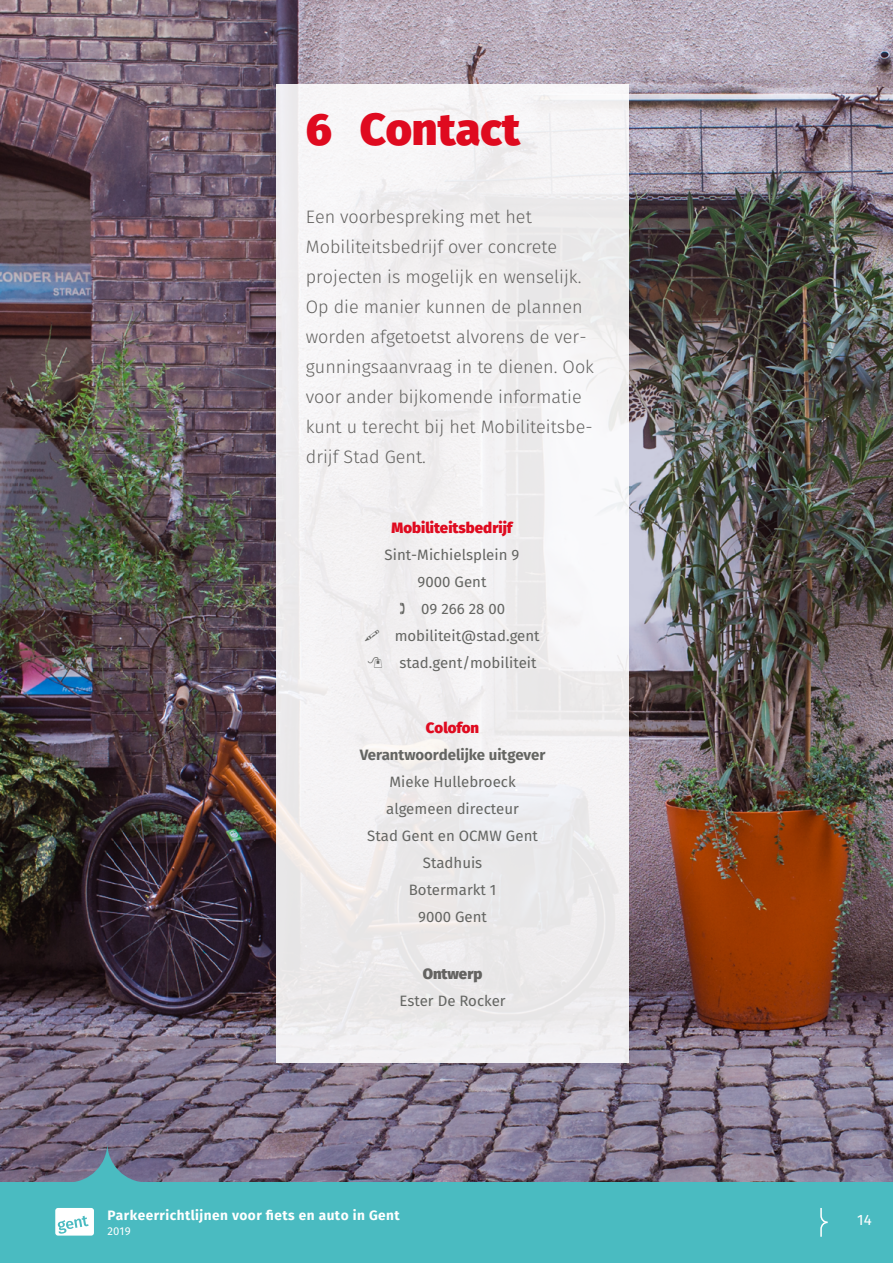
<style>
.page{position:relative;width:893px;height:1263px;background:#fff}
.page>*{position:absolute;margin:0;border:0;box-sizing:border-box;transform-origin:0 0}
.t1{font:800 45px "Fira Sans";color:#df0a1f}
.t2{font:300 18px/30px "Fira Sans";color:#646361}
.t3{font:15px/27px "Fira Sans";color:#646562;text-align:center}
.t4{font:800 15px "Fira Sans";color:#df0a1f}
.t5{font:700 15px "Fira Sans";color:#646562}
.t6{font:800 15px "Fira Sans";color:#646361}
.t7{font:15px "Fira Sans";color:#fff}
.t8{font:700 13.65px "Fira Sans";letter-spacing:.03em;color:#fff}
.t9{font:11.4px "Fira Sans";color:#fff}
</style>
<div class="page">
<img style="left:0;top:0;width:893px;height:1182px">
<svg style="left:68px;top:1143px;width:79px;height:39px;background:#69778d"></svg>
<div style="left:0;top:1182px;width:893px;height:81px;background:#4abbc1"></div>
<svg style="left:820px;top:1208px;width:8px;height:29px"></svg>
<div style="left:55px;top:1208px;width:39px;height:27px;background:#fff;border-radius:3px"></div>
<svg style="left:58px;top:1216px;width:31px;height:18px"></svg>
<div style="left:276px;top:84px;width:353px;height:979px;background:#f2f0f1"></div>
<h1 class="t1" style="left:306px;top:98px;width:216px">6 Contact</h1>
<p class="t2" style="left:306px;top:202px;width:290px">Een voorbespreking met het<br>Mobiliteitsbedrijf over concrete projecten is mogelijk en wenselijk.<br>Op die manier kunnen de plannen worden afgetoetst alvorens de ver&shy;gunningsaanvraag in te dienen. Ook voor ander bijkomende informatie kunt u terecht bij het Mobiliteitsbe&shy;drijf Stad Gent.</p>
<p class="t4" style="left:392px;top:517px;width:122px">Mobiliteitsbedrijf</p>
<p class="t3" style="left:385px;top:541px;width:136px">Sint-Michielsplein 9</p>
<p class="t3" style="left:418px;top:568px;width:70px">9000 Gent</p>
<p class="t3" style="left:421px;top:595px;width:86px">09 266 28 00</p>
<p class="t3" style="left:395px;top:622px;width:147px">mobiliteit@stad.gent</p>
<p class="t3" style="left:399px;top:649px;width:139px">stad.gent/mobiliteit</p>
<p class="t4" style="left:426px;top:717px;width:55px">Colofon</p>
<p class="t5" style="left:360px;top:744px;width:187px">Verantwoordelijke uitgever</p>
<p class="t3" style="left:367px;top:768px;width:172px">Mieke Hullebroeck algemeen directeur<br>Stad Gent en OCMW Gent<br>Stadhuis<br>Botermarkt 1<br>9000 Gent</p>
<p class="t6" style="left:423px;top:963px;width:61px">Ontwerp</p>
<p class="t3" style="left:399px;top:987px;width:108px">Ester De Rocker</p>
<p class="t8" style="left:107px;top:1206px;width:294px">Parkeerrichtlijnen voor fiets en auto in Gent</p>
<p class="t9" style="left:107px;top:1223px;width:25px">2019</p>
<p class="t7" style="left:857px;top:1209px;width:16px">14</p>
</div>
